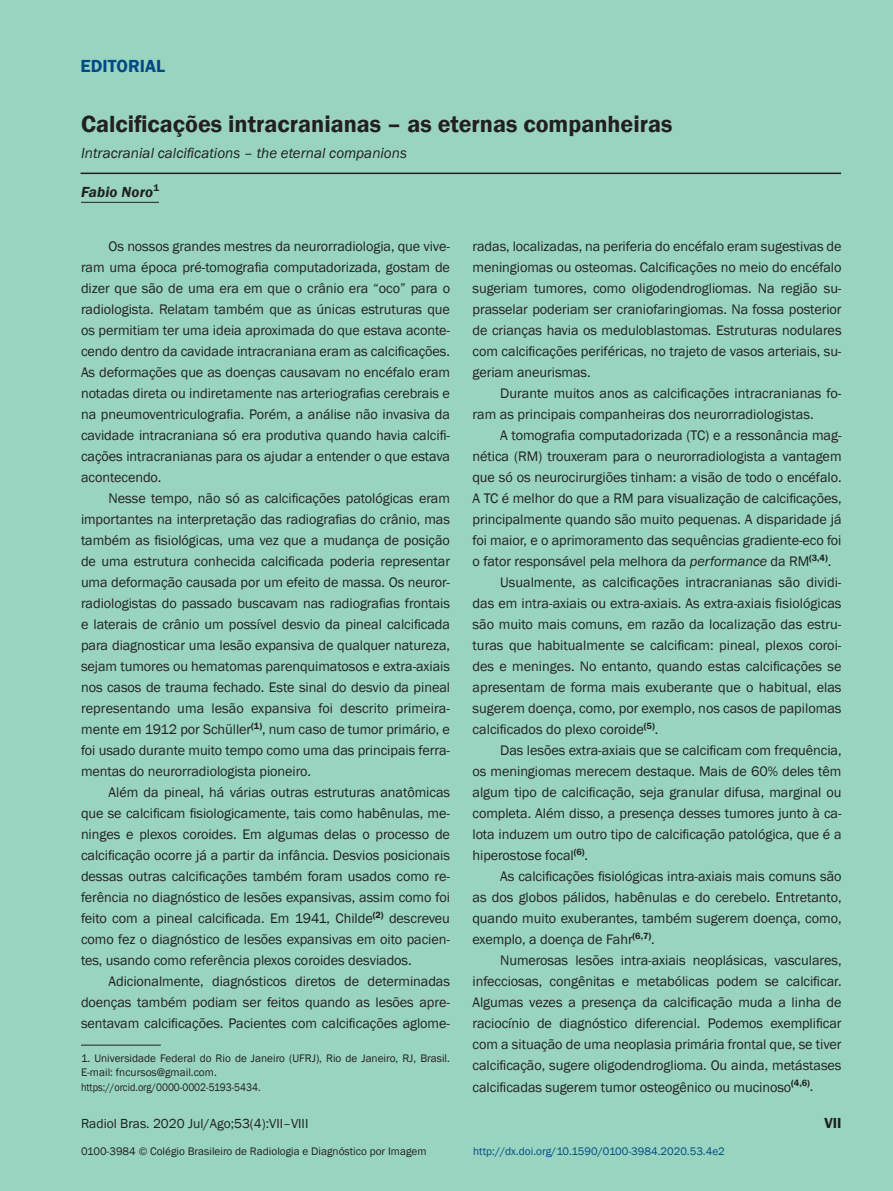
<style>
.page{position:relative;width:893px;height:1191px;background:#98d4c0}
.page>*{position:absolute;margin:0;border:0;box-sizing:border-box;transform-origin:0 0}
.t1{font:600 24px "Franklin Gothic";color:#231f20}
.t2{font:600 18px "Franklin Gothic";color:#014984}
.t3{font:italic 15px "Franklin Gothic";color:#231f20}
.t4{font:italic 600 15px "Franklin Gothic";letter-spacing:.01em;color:#231f20}
.t5{font:600 15px "Franklin Gothic";color:#231f20}
.t6{font:14.25px/21px "Franklin Gothic";letter-spacing:-.005em;color:#231f20;text-align:justify}
.t7{font:13.5px "Franklin Gothic";color:#231f20}
.t8{font:11.25px/13.5px "Franklin Gothic";color:#231f20}
.t9{font:11.25px "Franklin Gothic";color:#014984}
.t10{font:11.25px "Franklin Gothic";color:#231f20;scale:.9 1}
.s1{font-style:italic}
</style>
<div class="page">
<hr style="left:81px;top:202px;width:78px;height:1px;background:#231f20">
<hr style="left:81px;top:1044px;width:80px;height:1px;background:#231f20">
<hr style="left:81px;top:173px;width:760px;height:1px;background:#231f20">
<p class="t2" style="left:81px;top:55px;width:86px">EDITORIAL</p>
<h1 class="t1" style="left:81px;top:109px;width:593px">Calcificações intracranianas – as eternas companheiras</h1>
<p class="t3" style="left:81px;top:144px;width:327px">Intracranial calcifications – the eternal companions</p>
<p class="t4" style="left:81px;top:182px;width:80px">Fabio Noro<sup>1</sup></p>
<p class="t6" style="left:81px;top:236px;width:371px;text-indent:28px">Os nossos grandes mestres da neurorradiologia, que vive&shy;ram uma época pré-tomografia computadorizada, gostam de dizer que são de uma era em que o crânio era “oco” para o radiologista. Relatam também que as únicas estruturas que os permitiam ter uma ideia aproximada do que estava aconte&shy;cendo dentro da cavidade intracraniana eram as calcificações.<br>As deformações que as doenças causavam no encéfalo eram notadas direta ou indiretamente nas arteriografias cerebrais e na pneumoventriculografia. Porém, a análise não invasiva da cavidade intracraniana só era produtiva quando havia calcifi&shy;cações intracranianas para os ajudar a entender o que estava acontecendo.</p>
<p class="t6" style="left:81px;top:488px;width:371px;text-indent:28px">Nesse tempo, não só as calcificações patológicas eram importantes na interpretação das radiografias do crânio, mas também as fisiológicas, uma vez que a mudança de posição de uma estrutura conhecida calcificada poderia representar uma deformação causada por um efeito de massa. Os neuror&shy;radiologistas do passado buscavam nas radiografias frontais e laterais de crânio um possível desvio da pineal calcificada para diagnosticar uma lesão expansiva de qualquer natureza, sejam tumores ou hematomas parenquimatosos e extra-axiais nos casos de trauma fechado. Este sinal do desvio da pineal representando uma lesão expansiva foi descrito primeira&shy;mente em 1912 por Schüller<sup>(1)</sup>, num caso de tumor primário, e foi usado durante muito tempo como uma das principais ferra&shy;mentas do neurorradiologista pioneiro.</p>
<p class="t6" style="left:81px;top:782px;width:371px;text-indent:28px">Além da pineal, há várias outras estruturas anatômicas que se calcificam fisiologicamente, tais como habênulas, me&shy;ninges e plexos coroides. Em algumas delas o processo de calcificação ocorre já a partir da infância. Desvios posicionais dessas outras calcificações também foram usados como re&shy;ferência no diagnóstico de lesões expansivas, assim como foi feito com a pineal calcificada. Em 1941, Childe<sup>(2)</sup> descreveu como fez o diagnóstico de lesões expansivas em oito pacien&shy;tes, usando como referência plexos coroides desviados.</p>
<p class="t6" style="left:81px;top:971px;width:370px;text-indent:28px">Adicionalmente, diagnósticos diretos de determinadas doenças também podiam ser feitos quando as lesões apre&shy;sentavam calcificações. Pacientes com calcificações aglome-</p>
<p class="t8" style="left:81px;top:1052px;width:370px">1. Universidade Federal do Rio de Janeiro (UFRJ), Rio de Janeiro, RJ, Brasil.<br>E-mail: fncursos@gmail.com.</p>
<p class="t10" style="left:81px;top:1080px;width:201px">https://orcid.org/0000-0002-5193-5434.</p>
<p class="t6" style="left:472px;top:236px;width:371px">radas, localizadas, na periferia do encéfalo eram sugestivas de meningiomas ou osteomas. Calcificações no meio do encéfalo sugeriam tumores, como oligodendrogliomas. Na região su&shy;prasselar poderiam ser craniofaringiomas. Na fossa posterior de crianças havia os meduloblastomas. Estruturas nodulares com calcificações periféricas, no trajeto de vasos arteriais, su&shy;geriam aneurismas.</p>
<p class="t6" style="left:472px;top:383px;width:370px;text-indent:28px">Durante muitos anos as calcificações intracranianas fo&shy;ram as principais companheiras dos neurorradiologistas.</p>
<p class="t6" style="left:500px;top:425px;width:343px">A tomografia computadorizada (TC) e a ressonância mag-</p>
<p class="t6" style="left:472px;top:446px;width:371px">nética (RM) trouxeram para o neurorradiologista a vantagem</p>
<p class="t6" style="left:472px;top:467px;width:371px">que só os neurocirurgiões tinham: a visão de todo o encéfalo.</p>
<p class="t6" style="left:472px;top:488px;width:371px">A TC é melhor do que a RM para visualização de calcificações,</p>
<p class="t6" style="left:472px;top:509px;width:371px">principalmente quando são muito pequenas. A disparidade já</p>
<p class="t6" style="left:472px;top:530px;width:370px">foi maior, e o aprimoramento das sequências gradiente-eco foi</p>
<p class="t6" style="left:472px;top:551px;width:360px">o fator responsável pela melhora da <span class="s1">performance</span> da RM<sup>(3,4)</sup>.</p>
<p class="t6" style="left:500px;top:572px;width:343px">Usualmente, as calcificações intracranianas são dividi-</p>
<p class="t6" style="left:473px;top:593px;width:370px">das em intra-axiais ou extra-axiais. As extra-axiais fisiológicas</p>
<p class="t6" style="left:473px;top:614px;width:370px">são muito mais comuns, em razão da localização das estru-</p>
<p class="t6" style="left:473px;top:635px;width:370px">turas que habitualmente se calcificam: pineal, plexos coroi-</p>
<p class="t6" style="left:473px;top:656px;width:370px">des e meninges. No entanto, quando estas calcificações se</p>
<p class="t6" style="left:473px;top:677px;width:370px">apresentam de forma mais exuberante que o habitual, elas</p>
<p class="t6" style="left:473px;top:698px;width:370px">sugerem doença, como, por exemplo, nos casos de papilomas</p>
<p class="t6" style="left:473px;top:719px;width:187px">calcificados do plexo coroide<sup>(5)</sup>.</p>
<p class="t6" style="left:500px;top:740px;width:343px">Das lesões extra-axiais que se calcificam com frequência,</p>
<p class="t6" style="left:473px;top:761px;width:370px">os meningiomas merecem destaque. Mais de 60% deles têm</p>
<p class="t6" style="left:473px;top:782px;width:371px">algum tipo de calcificação, seja granular difusa, marginal ou</p>
<p class="t6" style="left:473px;top:803px;width:371px">completa. Além disso, a presença desses tumores junto à ca-</p>
<p class="t6" style="left:473px;top:824px;width:370px">lota induzem um outro tipo de calcificação patológica, que é a</p>
<p class="t6" style="left:473px;top:845px;width:117px">hiperostose focal<sup>(6)</sup>.</p>
<p class="t6" style="left:500px;top:866px;width:343px">As calcificações fisiológicas intra-axiais mais comuns são</p>
<p class="t6" style="left:473px;top:887px;width:371px">as dos globos pálidos, habênulas e do cerebelo. Entretanto,</p>
<p class="t6" style="left:473px;top:908px;width:371px">quando muito exuberantes, também sugerem doença, como,</p>
<p class="t6" style="left:473px;top:929px;width:184px">exemplo, a doença de Fahr<sup>(6,7)</sup>.</p>
<p class="t6" style="left:500px;top:950px;width:343px">Numerosas lesões intra-axiais neoplásicas, vasculares,</p>
<p class="t6" style="left:473px;top:971px;width:370px">infecciosas, congênitas e metabólicas podem se calcificar.</p>
<p class="t6" style="left:473px;top:992px;width:371px">Algumas vezes a presença da calcificação muda a linha de</p>
<p class="t6" style="left:473px;top:1013px;width:370px">raciocínio de diagnóstico diferencial. Podemos exemplificar</p>
<p class="t6" style="left:473px;top:1034px;width:371px">com a situação de uma neoplasia primária frontal que, se tiver</p>
<p class="t6" style="left:473px;top:1055px;width:370px">calcificação, sugere oligodendroglioma. Ou ainda, metástases</p>
<p class="t6" style="left:473px;top:1076px;width:342px">calcificadas sugerem tumor osteogênico ou mucinoso<sup>(4,6)</sup>.</p>
<p class="t7" style="left:81px;top:1114px;width:229px">Radiol Bras. 2020 Jul/Ago;53(4):VII–VIII</p>
<p class="t5" style="left:824px;top:1113px;width:19px">VII</p>
<p class="t8" style="left:81px;top:1145px;width:347px">0100-3984 © Colégio Brasileiro de Radiologia e Diagnóstico por Imagem</p>
<p class="t9" style="left:473px;top:1144px;width:253px">http://dx.doi.org/10.1590/0100-3984.2020.53.4e2</p>
</div>
